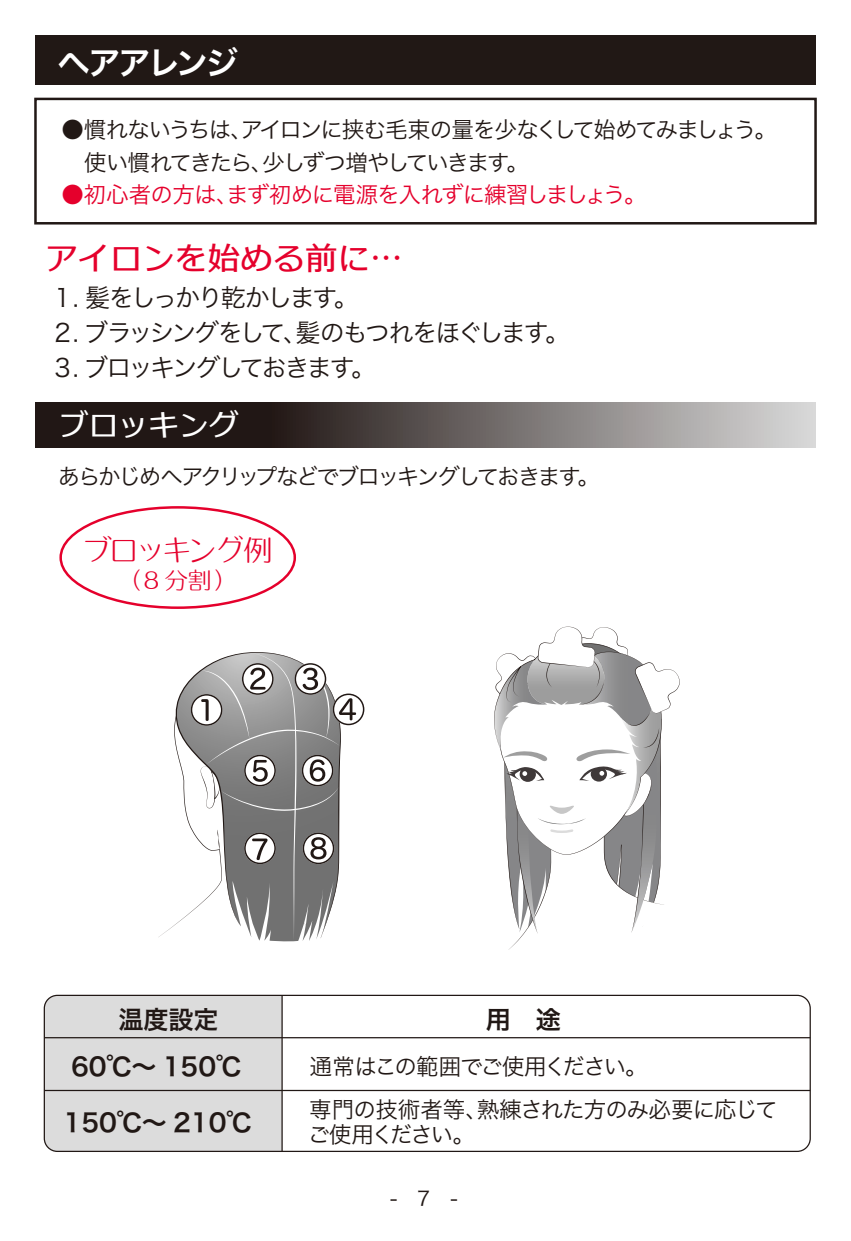
<style>
.page{position:relative;width:851px;height:1241px;background:#fff}
.page>*{position:absolute;margin:0;border:0;box-sizing:border-box;transform-origin:0 0}
.t1{font:32.5px "C4 Gothic Duex D";color:#e5002c}
.t2{font:32.5px "Hira Kaku Pro W6";letter-spacing:-.075em;color:#fff}
.t3{font:30px "C4 Gothic Duex D";color:#fff}
.t4{font:29.5px "Seibi Ai M";letter-spacing:-.095em;color:#e5002c}
.t5{font:25px "Hira Kaku Pro W3";letter-spacing:-.095em;color:#211815}
.t6{font:25px "Hira Kaku Pro W6";color:#211815}
.t7{font:23.5px "Seibi Ai M";color:#e5002c}
.t8{font:22.5px/32.5px "Hira Kaku Pro W3";letter-spacing:-.085em;color:#211815}
.t9{font:22.5px/25px "Hira Kaku Pro W3";letter-spacing:-.04em;color:#211815}
.t10{font:22.5px "Hira Kaku Pro W3";letter-spacing:-.04em;color:#e5002c}
.t11{font:20px "Hira Kaku Pro W3";color:#211815}
</style>
<div class="page">
<div style="left:35px;top:35px;width:780px;height:50px;background:#211815"></div>
<svg style="left:159px;top:652px;width:205px;height:290px"></svg>
<svg style="left:494px;top:626px;width:186px;height:324px"></svg>
<div style="left:34px;top:98px;width:782px;height:126px;border:2px solid #211815"></div>
<svg style="left:35px;top:402px;width:780px;height:45px;background:#625c5a"></svg>
<div style="left:44px;top:996px;width:237px;height:155px;background:#dcdcdc"></div>
<div style="left:44px;top:994px;width:766px;height:157px;border:1px solid #211815;border-radius:13px"></div>
<hr style="left:44px;top:1089px;width:766px;height:1px;background:#211815">
<hr style="left:44px;top:1036px;width:766px;height:2px;background:#211815">
<hr style="left:281px;top:995px;width:2px;height:156px;background:#211815">
<h1 class="t2" style="left:58px;top:33px;width:182px">ヘアアレンジ</h1>
<p class="t8" style="left:84px;top:112px;width:694px;text-indent:-23px">●慣れないうちは、アイロンに挟む毛束の量を少なくして始めてみましょう。使い慣れてきたら、少しずつ増やしていきます。</p>
<p class="t10" style="left:61px;top:175px;width:586px">●初心者の方は、まず初めに電源を入れずに練習しましょう。</p>
<h1 class="t1" style="left:45px;top:241px;width:359px">アイロンを始める前に…</h1>
<p class="t5" style="left:50px;top:276px;width:310px">１. 髪をしっかり乾かします。</p>
<p class="t5" style="left:50px;top:311px;width:521px">２. ブラッシングをして、髪のもつれをほぐします。</p>
<p class="t5" style="left:50px;top:346px;width:327px">３. ブロッキングしておきます。</p>
<h2 class="t3" style="left:59px;top:409px;width:181px">ブロッキング</h2>
<p class="t8" style="left:58px;top:458px;width:543px">あらかじめヘアクリップなどでブロッキングしておきます。</p>
<h3 class="t4" style="left:83px;top:535px;width:191px">ブロッキング例</h3>
<p class="t7" style="left:120px;top:567px;width:116px">（8 分割）</p>
<p class="t6" style="left:118px;top:996px;width:101px">温度設定</p>
<p class="t6" style="left:486px;top:996px;width:76px">用　途</p>
<p class="t6" style="left:71px;top:1043px;width:171px">60℃～ 150℃</p>
<p class="t6" style="left:64px;top:1099px;width:189px">150℃～ 210℃</p>
<p class="t9" style="left:307px;top:1095px;width:471px">専門の技術者等、熟練された方のみ必要に応じてご使用ください。</p>
<p class="t8" style="left:310px;top:1048px;width:339px">通常はこの範囲でご使用ください。</p>
<p class="t11" style="left:390px;top:1180px;width:69px">- 7 -</p>
</div>
